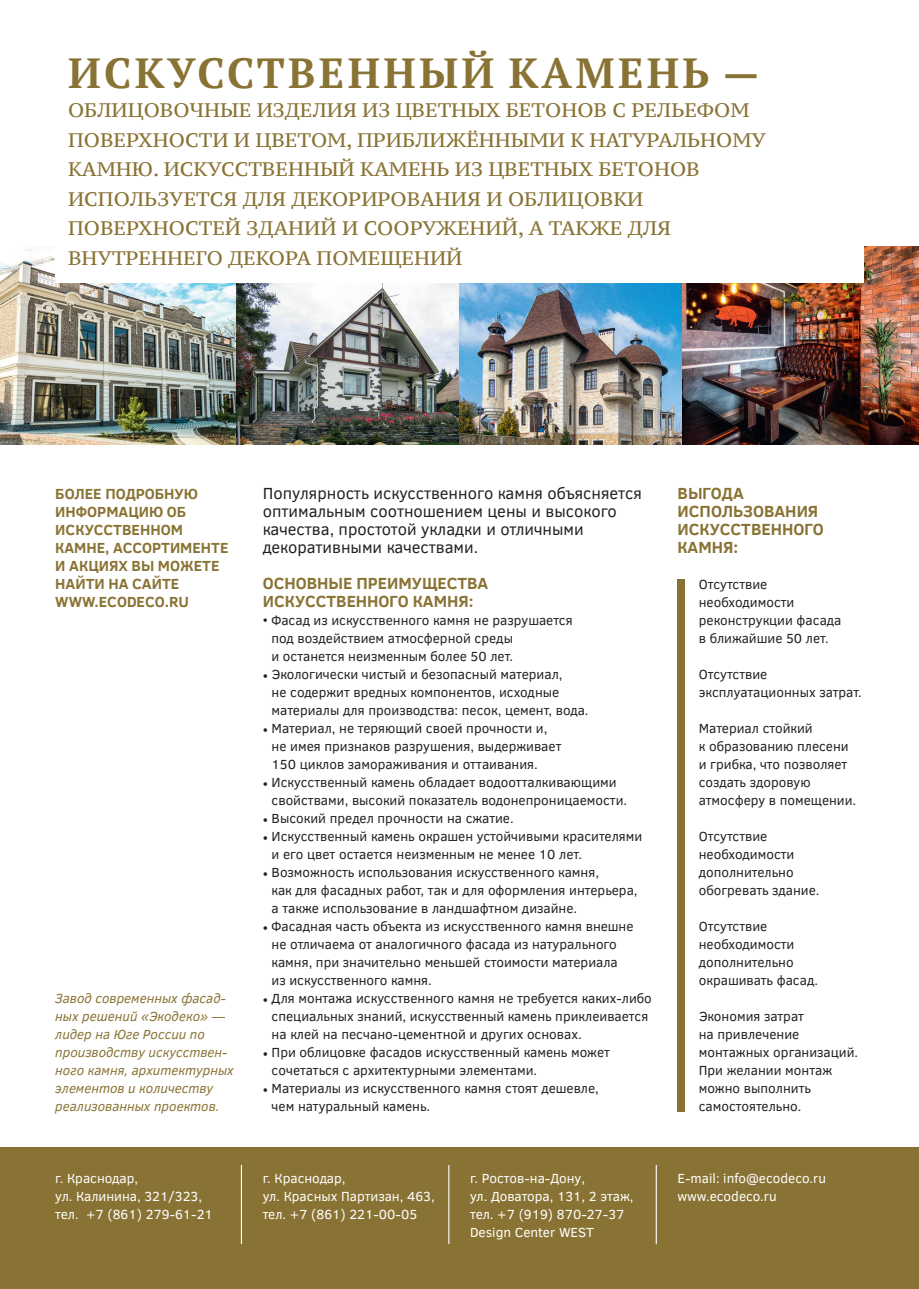
<style>
.page{position:relative;width:919px;height:1289px;background:#fff}
.page>*{position:absolute;margin:0;border:0;box-sizing:border-box;transform-origin:0 0}
.t1{font:700 42px "PT Serif";letter-spacing:.08em;color:#897334}
.t2{font:19.5px/29.5px "PT Serif Caption";color:#897334}
.t3{font:16.5px/18px "Clear Sans";color:#231f20}
.t4{font:700 16.5px/18px "Clear Sans";color:#897334}
.t5{font:700 15px/18px "Clear Sans";color:#897334}
.t6{font:13.5px/18px "Clear Sans";color:#231f20}
.t7{font:13.5px/18px "Clear Sans";color:#fff}
.t8{font:italic 13.5px/18px "Clear Sans";color:#897334}
.s1{font-family:"Minion Pro"}
</style>
<div class="page">
<img style="left:0;top:247px;width:236px;height:198px">
<img style="left:236px;top:283px;width:223px;height:162px">
<img style="left:459px;top:283px;width:223px;height:162px">
<img style="left:683px;top:247px;width:235px;height:198px">
<div style="left:55px;top:55px;width:808px;height:228px;background:#fff"></div>
<div style="left:0;top:1147px;width:918px;height:141px;background:#897334"></div>
<hr style="left:241px;top:1165px;width:1px;height:78px;background:#fff">
<hr style="left:448px;top:1165px;width:1px;height:78px;background:#fff">
<hr style="left:655px;top:1165px;width:1px;height:78px;background:#fff">
<div style="left:677px;top:579px;width:8px;height:532px;background:#897334"></div>
<h1 class="t1" style="left:68px;top:45px;width:693px">ИСКУССТВЕННЫЙ КАМЕНЬ —</h1>
<p class="t2" style="left:68px;top:95px;width:699px">ОБЛИЦОВОЧНЫЕ ИЗДЕЛИЯ ИЗ ЦВЕТНЫХ БЕТОНОВ С РЕЛЬЕФОМ ПОВЕРХНОСТИ И ЦВЕТОМ, ПРИБЛИЖЁННЫМИ К НАТУРАЛЬНОМУ КАМНЮ. ИСКУССТВЕННЫЙ КАМЕНЬ ИЗ ЦВЕТНЫХ БЕТОНОВ ИСПОЛЬЗУЕТСЯ ДЛЯ ДЕКОРИРОВАНИЯ И ОБЛИЦОВКИ ПОВЕРХНОСТЕЙ ЗДАНИЙ И СООРУЖЕНИЙ, А ТАКЖЕ ДЛЯ ВНУТРЕННЕГО ДЕКОРА ПОМЕЩЕНИЙ</p>
<p class="t5" style="left:55px;top:484px;width:175px">БОЛЕЕ ПОДРОБНУЮ<br>ИНФОРМАЦИЮ ОБ<br>ИСКУССТВЕННОМ<br>КАМНЕ, АССОРТИМЕНТЕ<br>И АКЦИЯХ ВЫ МОЖЕТЕ<br>НАЙТИ НА САЙТЕ<br>WWW.ECODECO.RU</p>
<p class="t3" style="left:263px;top:484px;width:380px">Популярность искусственного камня объясняется оптимальным соотношением цены и высокого качества, простотой укладки и отличными декоративными качествами.</p>
<p class="t4" style="left:263px;top:573px;width:227px">ОСНОВНЫЕ ПРЕИМУЩЕСТВА<br>ИСКУССТВЕННОГО КАМНЯ:</p>
<p class="t6" style="left:271px;top:611px;width:303px;text-indent:-9px">• Фасад из искусственного камня не разрушается под воздействием атмосферной среды<br>и останется неизменным более 50 лет.</p>
<p class="t6" style="left:271px;top:665px;width:318px;text-indent:-9px"><span class="s1">•</span> Экологически чистый и безопасный материал,<br>не содержит вредных компонентов, исходные материалы для производства: песок, цемент, вода.</p>
<p class="t6" style="left:271px;top:719px;width:291px;text-indent:-9px"><span class="s1">•</span> Материал, не теряющий своей прочности и, не имея признаков разрушения, выдерживает<br>150 циклов замораживания и оттаивания.</p>
<p class="t6" style="left:271px;top:773px;width:357px;text-indent:-9px"><span class="s1">•</span> Искусственный камень обладает водоотталкивающими свойствами, высокий показатель водонепроницаемости.</p>
<p class="t6" style="left:263px;top:809px;width:252px"><span class="s1">•</span> Высокий предел прочности на сжатие.</p>
<p class="t6" style="left:271px;top:827px;width:372px;text-indent:-9px"><span class="s1">•</span> Искусственный камень окрашен устойчивыми красителями и его цвет остается неизменным не менее 10 лет.</p>
<p class="t6" style="left:271px;top:863px;width:367px;text-indent:-9px"><span class="s1">•</span> Возможность использования искусственного камня,<br>как для фасадных работ, так и для оформления интерьера, а также использование в ландшафтном дизайне.</p>
<p class="t6" style="left:271px;top:917px;width:363px;text-indent:-9px"><span class="s1">•</span> Фасадная часть объекта из искусственного камня внешне не отличаема от аналогичного фасада из натурального камня, при значительно меньшей стоимости материала из искусственного камня.</p>
<p class="t6" style="left:271px;top:989px;width:382px;text-indent:-9px"><span class="s1">•</span> Для монтажа искусственного камня не требуется каких-либо специальных знаний, искусственный камень приклеивается на клей на песчано-цементной и других основах.</p>
<p class="t6" style="left:271px;top:1043px;width:340px;text-indent:-9px"><span class="s1">•</span> При облицовке фасадов искусственный камень может сочетаться с архитектурными элементами.</p>
<p class="t6" style="left:271px;top:1079px;width:329px;text-indent:-9px"><span class="s1">•</span> Материалы из искусственного камня стоят дешевле, чем натуральный камень.</p>
<p class="t8" style="left:55px;top:989px;width:180px">Завод современных фасад&shy;ных решений «Экодеко» — лидер на Юге России по производству искусствен&shy;ного камня, архитектурных элементов и количеству реализованных проектов.</p>
<p class="t4" style="left:677px;top:483px;width:148px">ВЫГОДА<br>ИСПОЛЬЗОВАНИЯ<br>ИСКУССТВЕННОГО<br>КАМНЯ:</p>
<p class="t6" style="left:698px;top:575px;width:144px">Отсутствие необходимости реконструкции фасада в ближайшие 50 лет.</p>
<p class="t6" style="left:698px;top:665px;width:164px">Отсутствие эксплуатационных затрат.</p>
<p class="t6" style="left:698px;top:719px;width:159px">Материал стойкий<br>к образованию плесени и грибка, что позволяет создать здоровую атмосферу в помещении.</p>
<p class="t6" style="left:698px;top:827px;width:122px">Отсутствие необходимости дополнительно обогревать здание.</p>
<p class="t6" style="left:698px;top:917px;width:121px">Отсутствие необходимости дополнительно окрашивать фасад.</p>
<p class="t6" style="left:698px;top:1007px;width:161px">Экономия затрат<br>на привлечение монтажных организаций.<br>При желании монтаж можно выполнить самостоятельно.</p>
<p class="t7" style="left:55px;top:1169px;width:159px">г. Краснодар,<br>ул. Калинина, 321/323, тел. +7 (861) 279-61-21</p>
<p class="t7" style="left:263px;top:1169px;width:173px">г. Краснодар,<br>ул. Красных Партизан, 463, тел. +7 (861) 221-00-05</p>
<p class="t7" style="left:470px;top:1169px;width:165px">г. Ростов-на-Дону,<br>ул. Доватора, 131, 2 этаж, тел. +7 (919) 870-27-37<br>Design Center WEST</p>
<p class="t7" style="left:677px;top:1169px;width:150px">E-mail: info@ecodeco.ru www.ecodeco.ru</p>
</div>
